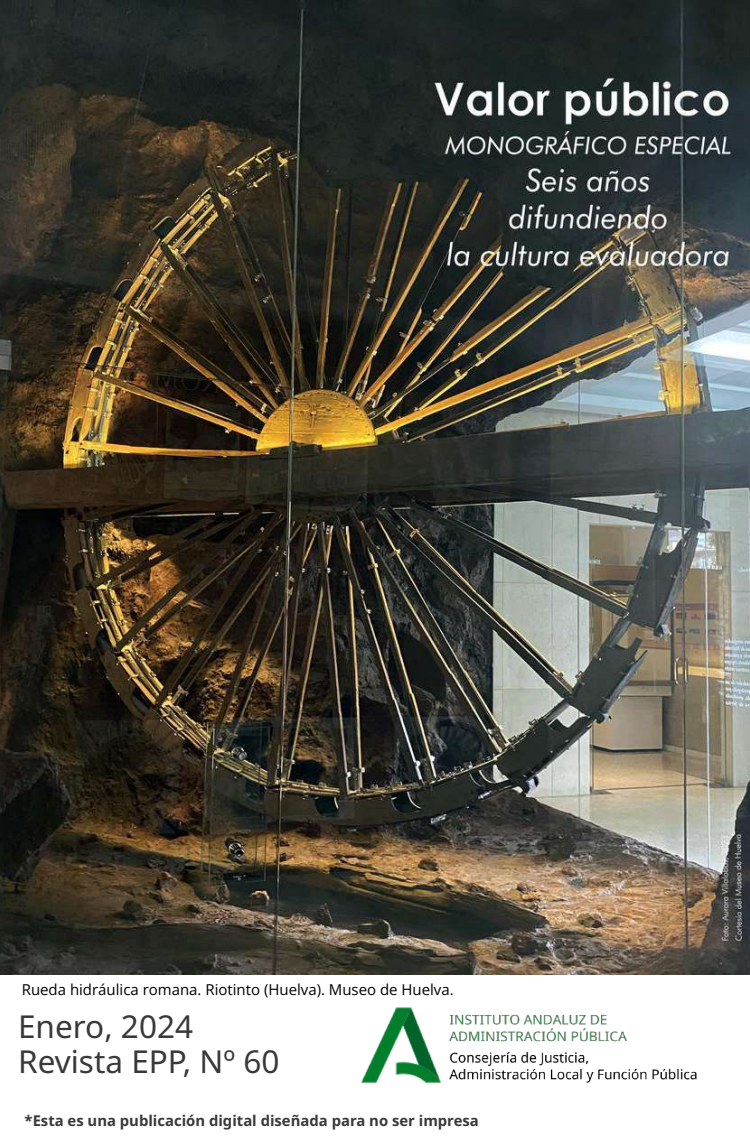
<style>
.page{position:relative;width:750px;height:1142px;background:#fff}
.page>*{position:absolute;margin:0;border:0;box-sizing:border-box;transform-origin:0 0}
.t1{font:31.5px/34.8px "Noto Sans";color:#393939}
.t2{font:15px "Open Sans";color:#000}
.t3{font:700 14.88px "Noto Sans";color:#393939}
</style>
<div class="page">
<img style="left:361px;top:1007px;width:336px;height:76px">
<img style="left:0;top:0;width:750px;height:974px">
<p class="t2" style="left:22px;top:979px;width:433px">Rueda hidráulica romana. Riotinto (Huelva). Museo de Huelva.</p>
<h1 class="t1" style="left:18px;top:1008px;width:263px">Enero, 2024<br>Revista EPP, Nº 60</h1>
<p class="t3" style="left:25px;top:1109px;width:456px">*Esta es una publicación digital diseñada para no ser impresa</p>
</div>
